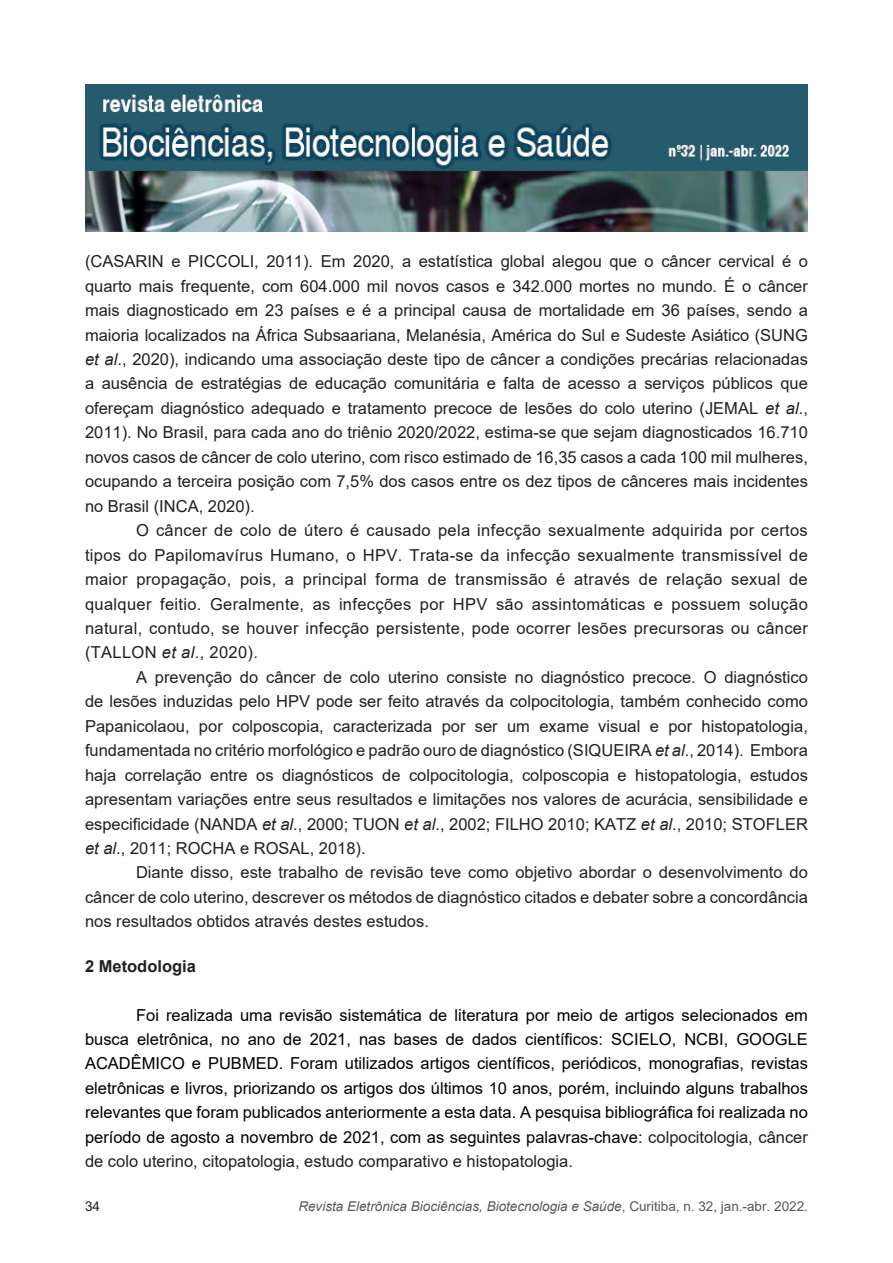
<style>
.page{position:relative;width:893px;height:1263px;background:#fff}
.page>*{position:absolute;margin:0;border:0;box-sizing:border-box;transform-origin:0 0}
.bio_texto{font:16.5px/24.5px "Arial";color:#231f20;text-align:justify}
.bio_texto-2{font:16.5px/24.5px "Arial";color:#000;text-align:justify}
.bio_subtítulo{font:700 16.5px "Arial";color:#231f20}
.t1{font:italic 13.5px "Arial";color:#57585a}
.t2{font:13.5px "Arial";color:#231f20}
.s1{font-style:italic}
.s2{color:#231f20}
.s3{font-style:normal}
</style>
<div class="page">
<img style="left:85px;top:85px;width:723px;height:146px">
<p class="bio_texto" style="left:85px;top:249px;width:724px">(CASARIN e PICCOLI, 2011). Em 2020, a estatística global alegou que o câncer cervical é o quarto mais frequente, com 604.000 mil novos casos e 342.000 mortes no mundo. É o câncer mais diagnosticado em 23 países e é a principal causa de mortalidade em 36 países, sendo a maioria localizados na África Subsaariana, Melanésia, América do Sul e Sudeste Asiático (SUNG <span class="s1">et al</span>., 2020), indicando uma associação deste tipo de câncer a condições precárias relacionadas a ausência de estratégias de educação comunitária e falta de acesso a serviços públicos que ofereçam diagnóstico adequado e tratamento precoce de lesões do colo uterino (JEMAL <span class="s1">et al</span>., 2011). No Brasil, para cada ano do triênio 2020/2022, estima-se que sejam diagnosticados 16.710 novos casos de câncer de colo uterino, com risco estimado de 16,35 casos a cada 100 mil mulheres, ocupando a terceira posição com 7,5% dos casos entre os dez tipos de cânceres mais incidentes no Brasil (INCA, 2020).</p>
<p class="bio_texto" style="left:85px;top:518px;width:724px;text-indent:51px">O câncer de colo de útero é causado pela infecção sexualmente adquirida por certos tipos do Papilomavírus Humano, o HPV. Trata-se da infecção sexualmente transmissível de maior propagação, pois, a principal forma de transmissão é através de relação sexual de qualquer feitio. Geralmente, as infecções por HPV são assintomáticas e possuem solução natural, contudo, se houver infecção persistente, pode ocorrer lesões precursoras ou câncer (TALLON <span class="s1">et al</span>., 2020).</p>
<p class="bio_texto" style="left:85px;top:665px;width:724px;text-indent:51px">A prevenção do câncer de colo uterino consiste no diagnóstico precoce. O diagnóstico de lesões induzidas pelo HPV pode ser feito através da colpocitologia, também conhecido como Papanicolaou, por colposcopia, caracterizada por ser um exame visual e por histopatologia, fundamentada no critério morfológico e padrão ouro de diagnóstico (SIQUEIRA <span class="s1">et al</span>., 2014). Embora haja correlação entre os diagnósticos de colpocitologia, colposcopia e histopatologia, estudos apresentam variações entre seus resultados e limitações nos valores de acurácia, sensibilidade e especificidade (NANDA <span class="s1">et al</span>., 2000; TUON <span class="s1">et al</span>., 2002; FILHO 2010; KATZ <span class="s1">et al</span>., 2010; STOFLER <span class="s1">et al</span>., 2011; ROCHA e ROSAL, 2018).</p>
<p class="bio_texto" style="left:85px;top:860px;width:724px;text-indent:51px">Diante disso, este trabalho de revisão teve como objetivo abordar o desenvolvimento do câncer de colo uterino, descrever os métodos de diagnóstico citados e debater sobre a concordância nos resultados obtidos através destes estudos.</p>
<p class="bio_subtítulo" style="left:85px;top:954px;width:112px">2 Metodologia</p>
<p class="bio_texto-2" style="left:85px;top:1002px;width:724px;text-indent:51px">Foi realizada uma revisão sistemática de literatura por meio de artigos selecionados em busca eletrônica, no ano de 2021, nas bases de dados científicos: SCIELO, NCBI, GOOGLE ACADÊMICO e PUBMED. Foram utilizados artigos científicos, periódicos, monografias, revistas eletrônicas e livros, priorizando os artigos dos últimos 10 anos, porém, incluindo alguns trabalhos relevantes que foram publicados anteriormente a esta data. A pesquisa bibliográfica foi realizada no período de agosto a novembro de 2021, com as seguintes palavras-chave: <span class="s2">colpocitologia, câncer de colo uterino, citopatologia, estudo comparativo e histopatologia.</span></p>
<p class="t2" style="left:85px;top:1197px;width:17px">34</p>
<p class="t1" style="left:298px;top:1197px;width:511px">Revista Eletrônica Biociências, Biotecnologia e Saúde<span class="s3">, Curitiba, n. 32, jan.-abr. 2022.</span></p>
</div>
